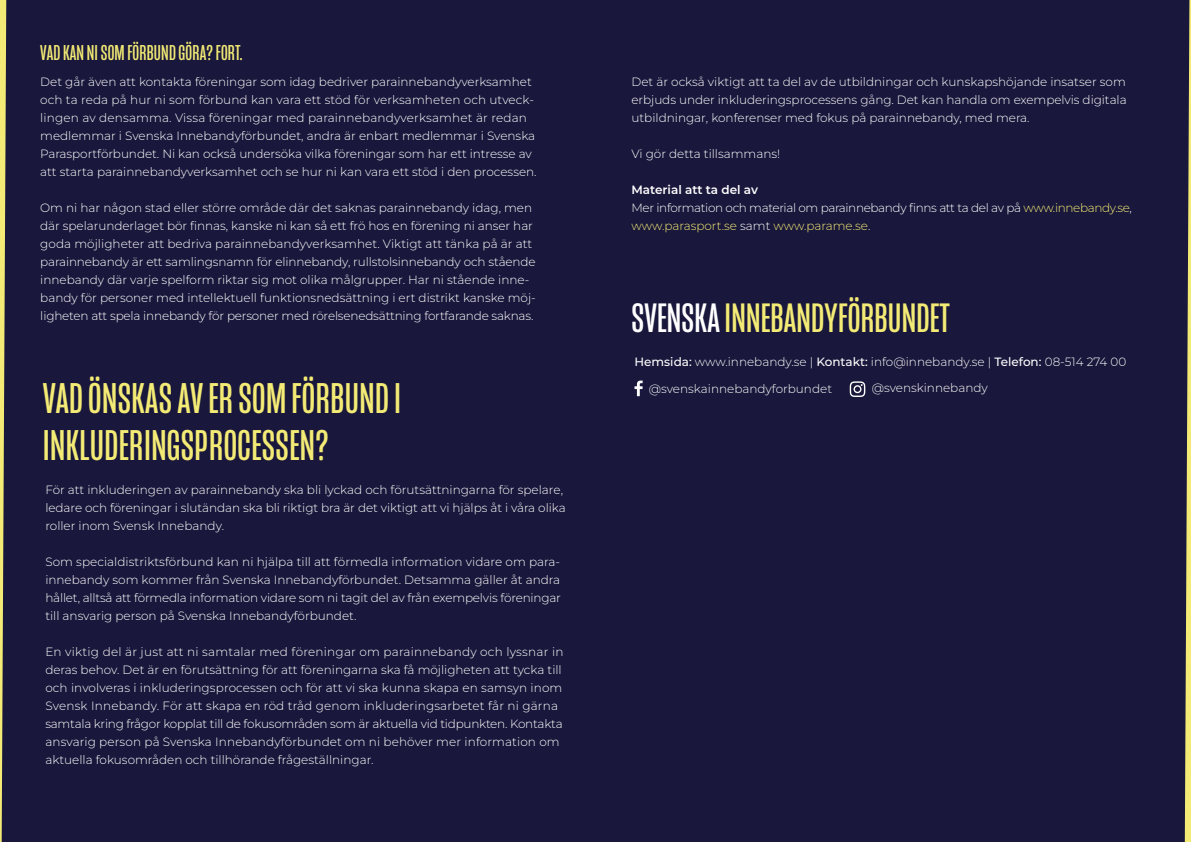
<style>
.page{position:relative;width:1191px;height:842px;background:#19173b}
.page>*{position:absolute;margin:0;border:0;box-sizing:border-box;transform-origin:0 0}
.t1{font:44px/46.8px "Mongoose";letter-spacing:.01em;color:#f3eb75}
.t2{font:42px "Mongoose";letter-spacing:.005em;color:#f3eb75}
.t3{font:22px "Mongoose";letter-spacing:.01em;color:#f3eb75}
.t4{font:100 12px/18px "Montserrat";color:#fff}
.t5{font:100 12px/18px "Montserrat";letter-spacing:-.03em;color:#fff}
.t6{font:300 12px "Montserrat";color:#fff}
.s1{font-weight:600}
.s2{color:#f3eb75}
.s3{color:#fff}
.s4{font-weight:500}
</style>
<div class="page">
<svg style="left:1184px;top:0;width:7px;height:842px"></svg>
<svg style="left:0;top:0;width:6px;height:842px"></svg>
<svg style="left:634px;top:381px;width:8px;height:15px"></svg>
<svg style="left:849px;top:381px;width:16px;height:16px"></svg>
<h3 class="t3" style="left:40px;top:40px;width:204px">VAD KAN NI SOM FÖRBUND GÖRA? FORT.</h3>
<p class="t4" style="left:40px;top:72px;width:498px">Det går även att kontakta föreningar som idag bedriver parainnebandyverksamhet och ta reda på hur ni som förbund kan vara ett stöd för verksamheten och utveck&shy;lingen av densamma. Vissa föreningar med parainnebandyverksamhet är redan medlemmar i Svenska Innebandyförbundet, andra är enbart medlemmar i Svenska Parasportförbundet. Ni kan också undersöka vilka föreningar som har ett intresse av att starta parainnebandyverksamhet och se hur ni kan vara ett stöd i den processen.</p>
<p class="t4" style="left:40px;top:198px;width:497px">Om ni har någon stad eller större område där det saknas parainnebandy idag, men där spelarunderlaget bör finnas, kanske ni kan så ett frö hos en förening ni anser har goda möjligheter att bedriva parainnebandyverksamhet. Viktigt att tänka på är att parainnebandy är ett samlingsnamn för elinnebandy, rullstolsinnebandy och stående innebandy där varje spelform riktar sig mot olika målgrupper. Har ni stående inne&shy;bandy för personer med intellektuell funktionsnedsättning i ert distrikt kanske möj&shy;ligheten att spela innebandy för personer med rörelsenedsättning fortfarande saknas.</p>
<h1 class="t1" style="left:43px;top:375px;width:360px">VAD ÖNSKAS AV ER SOM FÖRBUND I<br>INKLUDERINGSPROCESSEN?</h1>
<p class="t4" style="left:45px;top:480px;width:522px">För att inkluderingen av parainnebandy ska bli lyckad och förutsättningarna för spelare, ledare och föreningar i slutändan ska bli riktigt bra är det viktigt att vi hjälps åt i våra olika roller inom Svensk Innebandy.</p>
<p class="t4" style="left:45px;top:552px;width:517px">Som specialdistriktsförbund kan ni hjälpa till att förmedla information vidare om para&shy;innebandy som kommer från Svenska Innebandyförbundet. Detsamma gäller åt andra hållet, alltså att förmedla information vidare som ni tagit del av från exempelvis föreningar till ansvarig person på Svenska Innebandyförbundet.</p>
<p class="t4" style="left:45px;top:642px;width:520px">En viktig del är just att ni samtalar med föreningar om parainnebandy och lyssnar in deras behov. Det är en förutsättning för att föreningarna ska få möjligheten att tycka till och involveras i inkluderingsprocessen och för att vi ska kunna skapa en samsyn inom Svensk Innebandy. För att skapa en röd tråd genom inkluderingsarbetet får ni gärna samtala kring frågor kopplat till de fokusområden som är aktuella vid tidpunkten. Kontakta ansvarig person på Svenska Innebandyförbundet om ni behöver mer information om aktuella fokusområden och tillhörande frågeställningar.</p>
<p class="t4" style="left:631px;top:72px;width:497px;text-align:justify">Det är också viktigt att ta del av de utbildningar och kunskapshöjande insatser som erbjuds under inkluderingsprocessens gång. Det kan handla om exempelvis digitala utbildningar, konferenser med fokus på parainnebandy, med mera.</p>
<p class="t4" style="left:631px;top:144px;width:150px">Vi gör detta tillsammans!</p>
<p class="t5" style="left:631px;top:180px;width:502px"><span class="s1">Material att ta del av<br></span>Mer information och material om parainnebandy finns att ta del av på <span class="s2">www.innebandy.se</span>, <span class="s2">www.parasport.se</span> samt <span class="s2">www.parame.se</span>.</p>
<h2 class="t2" style="left:631px;top:294px;width:320px"><span class="s3">SVENSKA</span> INNEBANDYFÖRBUNDET</h2>
<p class="t6" style="left:634px;top:353px;width:493px"><span class="s4">Hemsida:</span> www.innebandy.se | <span class="s4">Kontakt:</span> info@innebandy.se | <span class="s4">Telefon:</span> 08-514 274 00</p>
<p class="t6" style="left:649px;top:381px;width:185px">@svenskainnebandyforbundet</p>
<p class="t6" style="left:871px;top:380px;width:118px">@svenskinnebandy</p>
</div>
